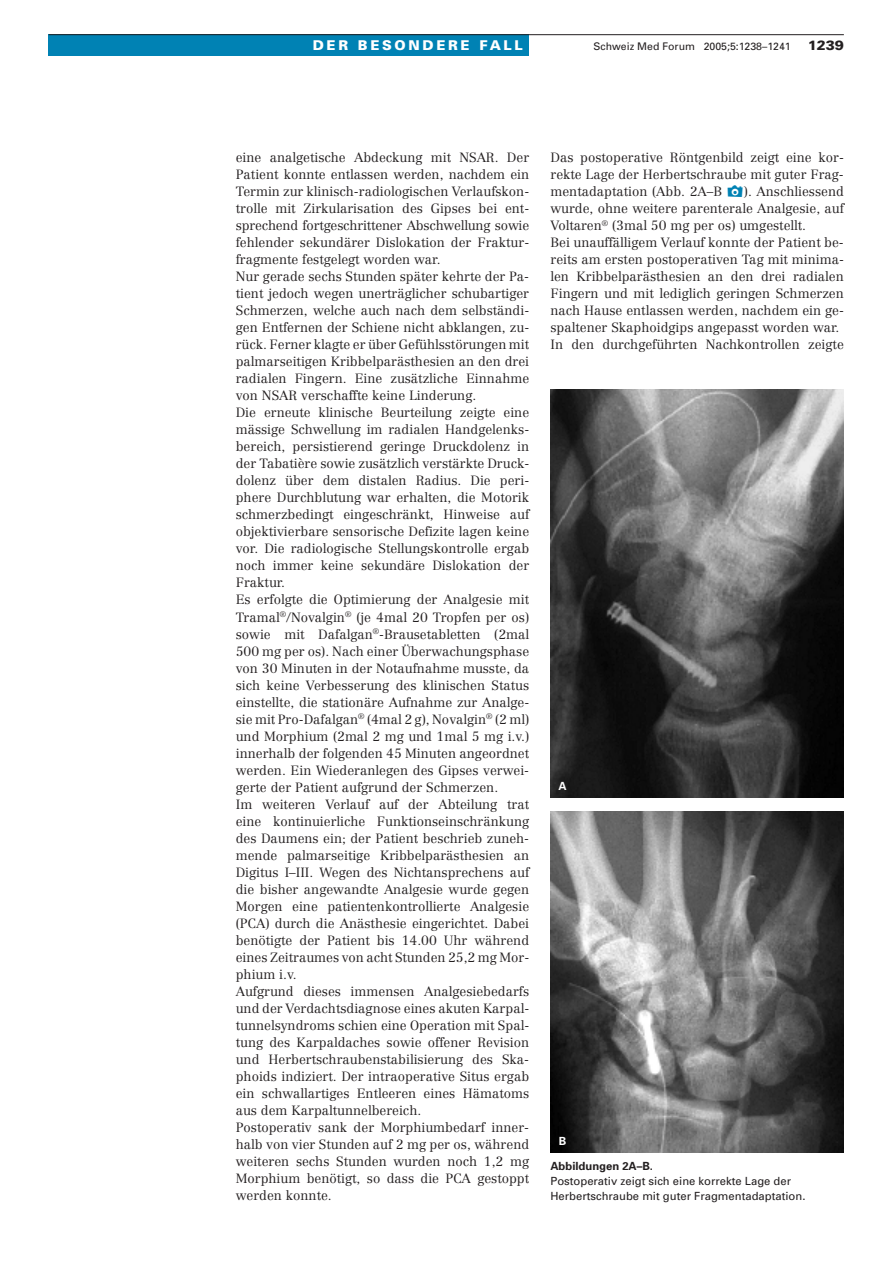
<style>
.page{position:relative;width:893px;height:1263px;background:#fff}
.page>*{position:absolute;margin:0;border:0;box-sizing:border-box;transform-origin:0 0}
.t1{font:900 13.5px "Univers";letter-spacing:.2em;color:#fff}
.t2{font:900 13.5px "Univers";color:#231f20}
.t3{font:300 13.2px/17px "Centennial";color:#231f20}
.t4{font:11.25px/14.9px "Univers";color:#231f20}
.t5{font:700 11.25px "Univers";color:#231f20}
.t6{font:700 11.25px "Univers";color:#fff}
.t7{font:10.5px "Univers";color:#231f20}
</style>
<div class="page">
<div style="left:49px;top:35px;width:480px;height:21px;background:#0082b4"></div>
<hr style="left:49px;top:34px;width:795px;height:1px;background:#231f20">
<img style="left:550px;top:390px;width:294px;height:407px">
<img style="left:550px;top:811px;width:294px;height:341px">
<p class="t1" style="left:313px;top:40px;width:212px">DER BESONDERE FALL</p>
<p class="t7" style="left:593px;top:42px;width:199px">Schweiz Med Forum 2005;5:1238–1241</p>
<p class="t2" style="left:808px;top:40px;width:38px">1239</p>
<p class="t3" style="left:236px;top:150px;width:295px">eine analgetische Abdeckung mit NSAR. Der Patient konnte entlassen werden, nachdem ein Termin zur klinisch-radiologischen Verlaufskon&shy;trolle mit Zirkularisation des Gipses bei ent&shy;sprechend fortgeschrittener Abschwellung sowie fehlender sekundärer Dislokation der Fraktur&shy;fragmente festgelegt worden war.<br>Nur gerade sechs Stunden später kehrte der Pa&shy;tient jedoch wegen unerträglicher schubartiger Schmerzen, welche auch nach dem selbständi&shy;gen Entfernen der Schiene nicht abklangen, zu&shy;rück. Ferner klagte er über Gefühlsstörungen mit palmarseitigen Kribbelparästhesien an den drei radialen Fingern. Eine zusätzliche Einnahme von NSAR verschaffte keine Linderung.<br>Die erneute klinische Beurteilung zeigte eine mässige Schwellung im radialen Handgelenks&shy;bereich, persistierend geringe Druckdolenz in der Tabatière sowie zusätzlich verstärkte Druck&shy;dolenz über dem distalen Radius. Die peri&shy;phere Durchblutung war erhalten, die Motorik schmerzbedingt eingeschränkt, Hinweise auf objektivierbare sensorische Defizite lagen keine vor. Die radiologische Stellungskontrolle ergab noch immer keine sekundäre Dislokation der Fraktur.<br>Es erfolgte die Optimierung der Analgesie mit Tramal<sup>®</sup>/Novalgin<sup>®</sup> (je 4mal 20 Tropfen per os) sowie mit Dafalgan<sup>®</sup>-Brausetabletten (2mal 500 mg per os). Nach einer Überwachungsphase von 30 Minuten in der Notaufnahme musste, da sich keine Verbesserung des klinischen Status einstellte, die stationäre Aufnahme zur Analge&shy;sie mit Pro-Dafalgan<sup>®</sup> (4mal 2 g), Novalgin<sup>®</sup> (2 ml) und Morphium (2mal 2 mg und 1mal 5 mg i.v.) innerhalb der folgenden 45 Minuten angeordnet werden. Ein Wiederanlegen des Gipses verwei&shy;gerte der Patient aufgrund der Schmerzen.<br>Im weiteren Verlauf auf der Abteilung trat eine kontinuierliche Funktionseinschränkung des Daumens ein; der Patient beschrieb zuneh&shy;mende palmarseitige Kribbelparästhesien an Digitus I–III. Wegen des Nichtansprechens auf die bisher angewandte Analgesie wurde gegen Morgen eine patientenkontrollierte Analgesie (PCA) durch die Anästhesie eingerichtet. Dabei benötigte der Patient bis 14.00 Uhr während eines Zeitraumes von acht Stunden 25,2 mg Mor&shy;phium i.v.<br>Aufgrund dieses immensen Analgesiebedarfs und der Verdachtsdiagnose eines akuten Karpal&shy;tunnelsyndroms schien eine Operation mit Spal&shy;tung des Karpaldaches sowie offener Revision und Herbertschraubenstabilisierung des Ska&shy;phoids indiziert. Der intraoperative Situs ergab ein schwallartiges Entleeren eines Hämatoms aus dem Karpaltunnelbereich.<br>Postoperativ sank der Morphiumbedarf inner&shy;halb von vier Stunden auf 2 mg per os, während weiteren sechs Stunden wurden noch 1,2 mg Morphium benötigt, so dass die PCA gestoppt werden konnte.</p>
<p class="t3" style="left:550px;top:150px;width:295px;text-align:justify">Das postoperative Röntgenbild zeigt eine kor&shy;rekte Lage der Herbertschraube mit guter Frag&shy;mentadaptation (Abb. 2A–B</p>
<p class="t3" style="left:550px;top:184px;width:295px;text-indent:193px">). Anschliessend wurde, ohne weitere parenterale Analgesie, auf Voltaren<sup>®</sup> (3mal 50 mg per os) umgestellt.<br>Bei unauffälligem Verlauf konnte der Patient be&shy;reits am ersten postoperativen Tag mit minima&shy;len Kribbelparästhesien an den drei radialen Fingern und mit lediglich geringen Schmerzen nach Hause entlassen werden, nachdem ein ge&shy;spaltener Skaphoidgips angepasst worden war.<br>In den durchgeführten Nachkontrollen zeigte</p>
<p class="t6" style="left:558px;top:782px;width:10px">A</p>
<p class="t6" style="left:559px;top:1136px;width:9px">B</p>
<p class="t5" style="left:550px;top:1161px;width:104px">Abbildungen 2A–B.</p>
<p class="t4" style="left:550px;top:1174px;width:256px">Postoperativ zeigt sich eine korrekte Lage der<br>Herbertschraube mit guter Fragmentadaptation.</p>
</div>
